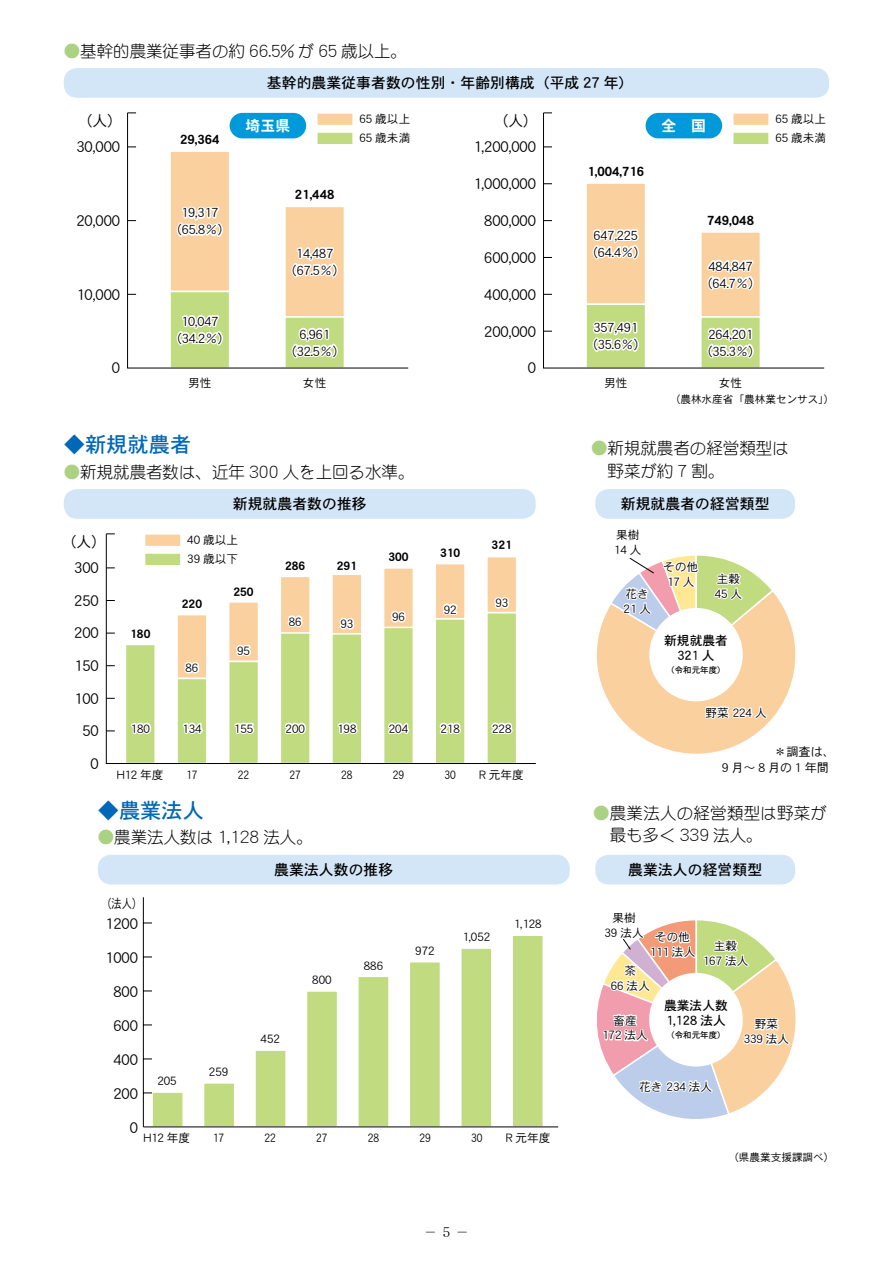
<style>
.page{position:relative;width:893px;height:1263px;background:#fff}
.page>*{position:absolute;margin:0;border:0;box-sizing:border-box;transform-origin:0 0}
.t1{font:21.3px "DFPHS Gothic CID W5";color:#0068b7}
.t2{font:300 16.5px/22.4px "DFP Maru Gothic CID";color:#000}
.t3{font:14.85px/32.5px "DFPHS Gothic CID W3 83 pv RKSJ H";color:#000;text-align:right}
.t4{font:14.85px "DFPHS Gothic CID W5";color:#000}
.t5{font:14.85px "DFPHS Gothic CID W7 83 pv RKSJ H";color:#fff}
.t6{font:13.5px "DFPHS Mincho CID W3";color:#000}
.t7{font:12.75px/17px "DFPHS Gothic CID W3 83 pv RKSJ H";color:#000;text-align:center}
.t8{font:12.75px "DFPHS Gothic CID W7 83 pv RKSJ H";color:#000}
.t9{font:12.75px/14.9px "DFPHS Gothic CID W5 83 pv RKSJ H";color:#000;text-align:center}
.t10{font:12.75px "DFPHS Gothic CID W3 83 pv RKSJ H";color:#000;scale:.81 1}
.t11{font:12.15px/15.9px "DFPHS Gothic CID W3";color:#000}
.t12{font:11.7px/14.9px "DFPHS Gothic CID W3 83 pv RKSJ H";color:#000}
.t13{font:11.7px "DFPHS Gothic CID W7 83 pv RKSJ H";color:#000}
.t14{font:11.7px "DFPHS Gothic CID W3 83 pv RKSJ H";color:#000;scale:.88 1}
.t15{font:10.65px "DFPHS Gothic CID W3";color:#000}
.t16{font:8.55px "DFPHS Gothic CID W5 83 pv RKSJ H";color:#000}
.s1{color:#abd282}
</style>
<div class="page">
<div style="left:64px;top:68px;width:765px;height:30px;background:#d3e6f7;border-radius:14px"></div>
<svg style="left:127px;top:112px;width:282px;height:256px"></svg>
<svg style="left:543px;top:112px;width:282px;height:256px"></svg>
<div style="left:64px;top:489px;width:472px;height:30px;background:#d3e6f7;border-radius:13px"></div>
<div style="left:98px;top:855px;width:472px;height:29px;background:#d3e6f7;border-radius:13px"></div>
<svg style="left:106px;top:533px;width:430px;height:231px"></svg>
<div style="left:511px;top:934px;width:33px;height:194px;background:#c1db81;border:2px solid #fff"></div>
<div style="left:460px;top:947px;width:33px;height:181px;background:#c1db81;border:2px solid #fff"></div>
<div style="left:409px;top:961px;width:32px;height:167px;background:#c1db81;border:2px solid #fff"></div>
<div style="left:357px;top:975px;width:33px;height:153px;background:#c1db81;border:2px solid #fff"></div>
<div style="left:306px;top:990px;width:32px;height:138px;background:#c1db81;border:2px solid #fff"></div>
<div style="left:254px;top:1049px;width:33px;height:79px;background:#c1db81;border:2px solid #fff"></div>
<div style="left:203px;top:1082px;width:32px;height:46px;background:#c1db81;border:2px solid #fff"></div>
<div style="left:151px;top:1091px;width:33px;height:37px;background:#c1db81;border:2px solid #fff"></div>
<hr style="left:143px;top:1127px;width:415px;height:1px;background:#000">
<hr style="left:143px;top:897px;width:1px;height:230px;background:#000">
<svg style="left:143px;top:1073px;width:37px;height:21px"></svg>
<svg style="left:596px;top:555px;width:200px;height:199px"></svg>
<div style="left:595px;top:855px;width:200px;height:29px;background:#d3e6f7;border-radius:13px"></div>
<svg style="left:597px;top:920px;width:199px;height:199px"></svg>
<div style="left:595px;top:489px;width:200px;height:30px;background:#d3e6f7;border-radius:13px"></div>
<h2 class="t2" style="left:64px;top:39px;width:345px"><span class="s1">●</span>基幹的農業従事者の約 66.5% が 65 歳以上。</h2>
<p class="t4" style="left:267px;top:75px;width:368px">基幹的農業従事者数の性別・年齢別構成（平成 27 年）</p>
<p class="t3" style="left:78px;top:104px;width:46px">（人）</p>
<p class="t3" style="left:76px;top:130px;width:45px">30,000</p>
<p class="t8" style="left:180px;top:133px;width:41px">29,364</p>
<p class="t5" style="left:246px;top:118px;width:46px">埼玉県</p>
<p class="t12" style="left:359px;top:109px;width:52px;line-height:19.2px">65 歳以上<br>65 歳未満</p>
<p class="t3" style="left:494px;top:104px;width:46px">（人）</p>
<p class="t3" style="left:473px;top:130px;width:64px">1,200,000</p>
<p class="t5" style="left:661px;top:118px;width:46px">全　国</p>
<p class="t12" style="left:775px;top:109px;width:52px;line-height:19.2px">65 歳以上<br>65 歳未満</p>
<p class="t3" style="left:76px;top:204px;width:45px">20,000</p>
<p class="t3" style="left:76px;top:278px;width:45px">10,000</p>
<p class="t7" style="left:169px;top:204px;width:63px">19,317（65.8％）</p>
<p class="t7" style="left:169px;top:312px;width:63px">10,047（34.2％）</p>
<p class="t8" style="left:295px;top:188px;width:41px">21,448</p>
<p class="t7" style="left:284px;top:244px;width:63px">14,487（67.5％）</p>
<p class="t7" style="left:284px;top:325px;width:63px">6,961（32.5％）</p>
<p class="t8" style="left:587px;top:164px;width:58px">1,004,716</p>
<p class="t3" style="left:473px;top:167px;width:64px">1,000,000</p>
<p class="t3" style="left:484px;top:204px;width:53px">800,000</p>
<p class="t3" style="left:484px;top:241px;width:53px">600,000</p>
<p class="t3" style="left:484px;top:278px;width:53px">400,000</p>
<p class="t3" style="left:484px;top:315px;width:53px">200,000</p>
<p class="t7" style="left:585px;top:319px;width:63px">357,491（35.6％）</p>
<p class="t7" style="left:585px;top:226px;width:63px">647,225（64.4％）</p>
<p class="t8" style="left:707px;top:213px;width:48px">749,048</p>
<p class="t7" style="left:700px;top:257px;width:63px">484,847（64.7％）</p>
<p class="t7" style="left:700px;top:325px;width:63px">264,201（35.3％）</p>
<p class="t3" style="left:112px;top:352px;width:10px">0</p>
<p class="t3" style="left:528px;top:352px;width:10px">0</p>
<p class="t12" style="left:188px;top:376px;width:25px">男性</p>
<p class="t12" style="left:303px;top:376px;width:25px">女性</p>
<p class="t12" style="left:604px;top:376px;width:25px">男性</p>
<p class="t12" style="left:719px;top:376px;width:25px">女性</p>
<p class="t15" style="left:670px;top:393px;width:166px">（農林水産省「農林業センサス」）</p>
<h1 class="t1" style="left:64px;top:433px;width:129px">◆新規就農者</h1>
<h2 class="t2" style="left:64px;top:460px;width:369px"><span class="s1">●</span>新規就農者数は、近年 300 人を上回る水準。　</h2>
<p class="t3" style="left:62px;top:525px;width:46px">（人）</p>
<p class="t3" style="left:74px;top:551px;width:26px">300<br>250<br>200<br>150<br>100<br>50<br>0</p>
<p class="t13" style="left:130px;top:628px;width:22px">180</p>
<p class="t12" style="left:131px;top:721px;width:21px">180</p>
<p class="t12" style="left:117px;top:767px;width:48px">H12 年度</p>
<p class="t4" style="left:233px;top:496px;width:135px">新規就農者数の推移</p>
<p class="t12" style="left:187px;top:530px;width:52px;line-height:19.2px">40 歳以上<br>39 歳以下</p>
<p class="t13" style="left:182px;top:598px;width:22px">220</p>
<p class="t12" style="left:186px;top:660px;width:14px">86</p>
<p class="t12" style="left:182px;top:721px;width:21px">134</p>
<p class="t14" style="left:186px;top:768px;width:14px">17</p>
<p class="t13" style="left:233px;top:585px;width:22px">250</p>
<p class="t12" style="left:237px;top:643px;width:14px">95</p>
<p class="t12" style="left:234px;top:721px;width:21px">155</p>
<p class="t14" style="left:238px;top:768px;width:14px">22</p>
<p class="t13" style="left:285px;top:559px;width:22px">286</p>
<p class="t12" style="left:289px;top:614px;width:14px">86</p>
<p class="t12" style="left:286px;top:721px;width:21px">200</p>
<p class="t14" style="left:290px;top:768px;width:14px">27</p>
<p class="t13" style="left:337px;top:559px;width:22px">291</p>
<p class="t12" style="left:340px;top:616px;width:14px">93</p>
<p class="t12" style="left:337px;top:721px;width:21px">198</p>
<p class="t14" style="left:341px;top:768px;width:14px">28</p>
<h1 class="t1" style="left:98px;top:799px;width:108px">◆農業法人</h1>
<h2 class="t2" style="left:98px;top:826px;width:217px"><span class="s1">●</span>農業法人数は 1,128 法人。</h2>
<p class="t13" style="left:388px;top:550px;width:22px">300</p>
<p class="t12" style="left:392px;top:609px;width:14px">96</p>
<p class="t12" style="left:389px;top:721px;width:21px">204</p>
<p class="t14" style="left:393px;top:768px;width:14px">29</p>
<p class="t10" style="left:101px;top:897px;width:53px">（法人）</p>
<p class="t3" style="left:105px;top:907px;width:34px">1200</p>
<p class="t4" style="left:274px;top:862px;width:121px">農業法人数の推移</p>
<p class="t13" style="left:440px;top:546px;width:22px">310</p>
<p class="t12" style="left:444px;top:602px;width:14px">92</p>
<p class="t13" style="left:492px;top:539px;width:22px">321</p>
<p class="t12" style="left:495px;top:595px;width:14px">93</p>
<p class="t12" style="left:440px;top:721px;width:21px">218</p>
<p class="t14" style="left:444px;top:768px;width:14px">30</p>
<p class="t12" style="left:492px;top:721px;width:21px">228</p>
<p class="t12" style="left:480px;top:767px;width:46px">R 元年度</p>
<p class="t12" style="left:514px;top:917px;width:29px">1,128</p>
<p class="t12" style="left:462px;top:929px;width:29px">1,052</p>
<p class="t3" style="left:105px;top:941px;width:34px">1000</p>
<p class="t3" style="left:113px;top:975px;width:26px">800</p>
<p class="t3" style="left:113px;top:1009px;width:26px">600</p>
<p class="t3" style="left:113px;top:1043px;width:26px">400</p>
<p class="t3" style="left:113px;top:1077px;width:26px">200</p>
<p class="t12" style="left:157px;top:1073px;width:21px">205</p>
<p class="t12" style="left:209px;top:1064px;width:21px">259</p>
<p class="t12" style="left:261px;top:1031px;width:21px">452</p>
<p class="t12" style="left:312px;top:972px;width:21px">800</p>
<p class="t12" style="left:364px;top:958px;width:21px">886</p>
<p class="t12" style="left:415px;top:943px;width:21px">972</p>
<p class="t3" style="left:130px;top:1111px;width:10px">0</p>
<p class="t12" style="left:144px;top:1130px;width:48px">H12 年度</p>
<p class="t14" style="left:213px;top:1131px;width:14px">17</p>
<p class="t14" style="left:265px;top:1131px;width:14px">22</p>
<p class="t14" style="left:316px;top:1131px;width:14px">27</p>
<p class="t14" style="left:368px;top:1131px;width:14px">28</p>
<p class="t14" style="left:419px;top:1131px;width:14px">29</p>
<p class="t14" style="left:471px;top:1131px;width:14px">30</p>
<p class="t12" style="left:506px;top:1130px;width:46px">R 元年度</p>
<p class="t6" style="left:442px;top:1225px;width:10px">5</p>
<p class="t6" style="left:424px;top:1225px;width:46px">−　 −</p>
<h2 class="t2" style="left:591px;top:437px;width:199px"><span class="s1">●</span>新規就農者の経営類型は　野菜が約 7 割。</h2>
<p class="t4" style="left:621px;top:496px;width:150px">新規就農者の経営類型</p>
<p class="t12" style="left:614px;top:527px;width:29px">果樹<br>14 人</p>
<p class="t12" style="left:624px;top:586px;width:29px">花き<br>21 人</p>
<p class="t12" style="left:663px;top:559px;width:37px;text-align:center">その他<br>17 人</p>
<p class="t12" style="left:715px;top:571px;width:29px">主穀<br>45 人</p>
<p class="t9" style="left:664px;top:633px;width:65px">新規就農者<br>321 人</p>
<p class="t16" style="left:666px;top:665px;width:61px">（令和元年度）</p>
<p class="t12" style="left:705px;top:705px;width:63px">野菜 224 人</p>
<p class="t11" style="left:719px;top:743px;width:118px;text-indent:55px">＊調査は、<br>９月〜８月の１年間</p>
<h2 class="t2" style="left:610px;top:802px;width:219px;text-indent:-16px"><span class="s1">●</span>農業法人の経営類型は野菜が最も多く 339 法人。</h2>
<p class="t4" style="left:628px;top:862px;width:135px">農業法人の経営類型</p>
<p class="t12" style="left:604px;top:910px;width:87px;text-indent:8px">果樹<br>39 法人 その他</p>
<p class="t12" style="left:650px;top:944px;width:47px">111 法人</p>
<p class="t12" style="left:611px;top:963px;width:41px;text-align:center">茶<br>66 法人</p>
<p class="t12" style="left:703px;top:938px;width:47px;text-align:center">主穀<br>167 法人</p>
<p class="t12" style="left:602px;top:1013px;width:47px;text-align:center">畜産<br>172 法人</p>
<p class="t9" style="left:664px;top:998px;width:65px;text-align:left">農業法人数<br>1,128 法人</p>
<p class="t16" style="left:666px;top:1030px;width:61px">（令和元年度）</p>
<p class="t12" style="left:639px;top:1079px;width:75px">花き 234 法人</p>
<p class="t12" style="left:744px;top:1016px;width:47px;text-align:center">野菜<br>339 法人</p>
<p class="t15" style="left:728px;top:1151px;width:108px">（県農業支援課調べ）</p>
</div>
